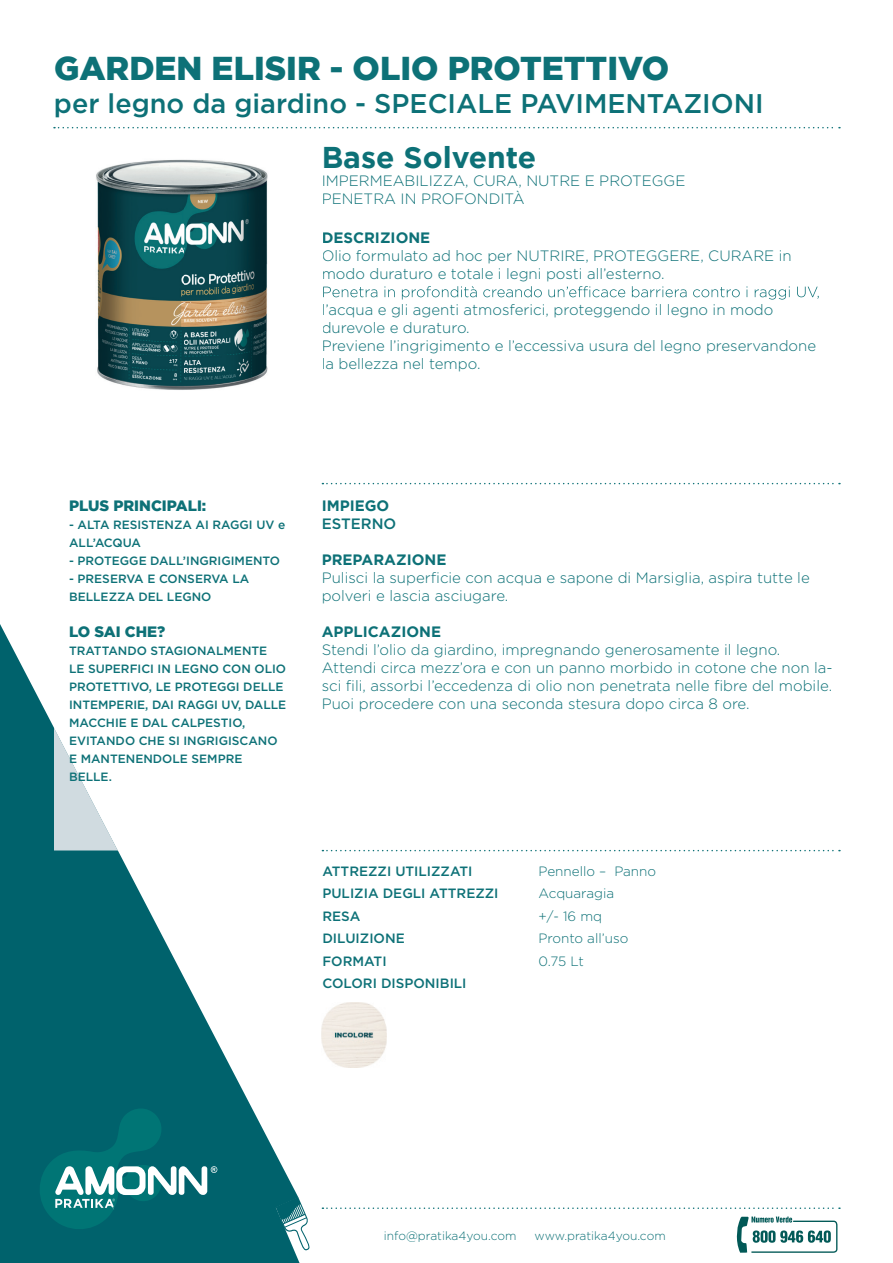
<style>
.page{position:relative;width:893px;height:1263px;background:#fff}
.page>*{position:absolute;margin:0;border:0;box-sizing:border-box;transform-origin:0 0}
.t1{font:900 33px "Gotham";color:#0d7177}
.t2{font:700 30px "Gotham";color:#0d7177}
.t3{font:500 27px "Gotham";color:#0d7177}
.t4{font:300 15px/18px "Gotham";color:#0d7177}
.t5{font:700 15px "Gotham";color:#0d7177}
.t6{font:900 15px "Gotham";color:#0d7177}
.t7{font:500 15px "Gotham";color:#0d7177}
.t8{font:500 13.5px "Gotham";color:#0d7177}
.t9{font:300 13.5px "Gotham";color:#0d7177}
.t10{font:500 12px/18px "Gotham";color:#0d7177}
.t11{font:300 12px "Gotham";color:#0d7177}
</style>
<div class="page">
<svg style="left:0;top:624px;width:300px;height:639px;fill:#00626c"></svg>
<svg style="left:276px;top:1197px;width:34px;height:53px"></svg>
<svg style="left:322px;top:1207px;width:518px;height:2px"></svg>
<svg style="left:54px;top:127px;width:786px;height:1px"></svg>
<svg style="left:54px;top:624px;width:246px;height:226px"></svg>
<svg style="left:54px;top:728px;width:64px;height:122px"></svg>
<svg style="left:323px;top:286px;width:496px;height:14px"></svg>
<svg style="left:322px;top:483px;width:518px;height:1px"></svg>
<svg style="left:322px;top:850px;width:518px;height:1px"></svg>
<img style="left:322px;top:1002px;width:65px;height:65px">
<img style="left:96px;top:159px;width:172px;height:231px">
<svg style="left:36px;top:1106px;width:181px;height:127px;background:#1d797f"></svg>
<svg style="left:737px;top:1216px;width:100px;height:37px"></svg>
<h1 class="t1" style="left:54px;top:50px;width:617px">GARDEN ELISIR - OLIO PROTETTIVO</h1>
<h3 class="t3" style="left:54px;top:86px;width:711px">per legno da giardino - SPECIALE PAVIMENTAZIONI</h3>
<h2 class="t2" style="left:322px;top:140px;width:216px">Base Solvente</h2>
<p class="t4" style="left:322px;top:171px;width:365px">IMPERMEABILIZZA, CURA, NUTRE E PROTEGGE<br>PENETRA IN PROFONDITÀ</p>
<p class="t5" style="left:322px;top:229px;width:110px">DESCRIZIONE</p>
<p class="t4" style="left:322px;top:246px;width:472px">Olio formulato ad hoc per NUTRIRE, PROTEGGERE, CURARE in modo duraturo e totale i legni posti all’esterno.</p>
<p class="t4" style="left:322px;top:300px;width:496px">l’acqua e gli agenti atmosferici, proteggendo il legno in modo durevole e duraturo.<br>Previene l’ingrigimento e l’eccessiva usura del legno preservandone la bellezza nel tempo.</p>
<p class="t6" style="left:69px;top:497px;width:139px">PLUS PRINCIPALI:</p>
<p class="t10" style="left:69px;top:516px;width:218px">- ALTA RESISTENZA AI RAGGI UV e<br>ALL’ACQUA</p>
<p class="t10" style="left:69px;top:552px;width:212px">- PROTEGGE DALL’INGRIGIMENTO</p>
<p class="t10" style="left:69px;top:570px;width:182px">- PRESERVA E CONSERVA LA<br>BELLEZZA DEL LEGNO</p>
<p class="t6" style="left:69px;top:623px;width:98px">LO SAI CHE?</p>
<p class="t10" style="left:69px;top:642px;width:219px">TRATTANDO STAGIONALMENTE<br>LE SUPERFICI IN LEGNO CON OLIO<br>PROTETTIVO, LE PROTEGGI DELLE<br>INTEMPERIE, DAI RAGGI UV, DALLE<br>MACCHIE E DAL CALPESTIO,<br>EVITANDO CHE SI INGRIGISCANO<br>E MANTENENDOLE SEMPRE<br>BELLE.</p>
<p class="t5" style="left:322px;top:497px;width:69px">IMPIEGO</p>
<p class="t7" style="left:322px;top:514px;width:76px">ESTERNO</p>
<p class="t5" style="left:322px;top:551px;width:126px">PREPARAZIONE</p>
<p class="t4" style="left:322px;top:568px;width:490px">Pulisci la superficie con acqua e sapone di Marsiglia, aspira tutte le polveri e lascia asciugare.</p>
<p class="t5" style="left:322px;top:623px;width:121px">APPLICAZIONE</p>
<p class="t4" style="left:322px;top:640px;width:512px">Stendi l’olio da giardino, impregnando generosamente il legno.<br>Attendi circa mezz’ora e con un panno morbido in cotone che non la&shy;sci fili, assorbi l’eccedenza di olio non penetrata nelle fibre del mobile.<br>Puoi procedere con una seconda stesura dopo circa 8 ore.</p>
<p class="t8" style="left:322px;top:862px;width:152px">ATTREZZI UTILIZZATI</p>
<p class="t9" style="left:538px;top:862px;width:119px">Pennello – Panno</p>
<p class="t8" style="left:322px;top:884px;width:178px">PULIZIA DEGLI ATTREZZI</p>
<p class="t9" style="left:538px;top:885px;width:77px">Acquaragia</p>
<p class="t8" style="left:322px;top:907px;width:39px">RESA</p>
<p class="t9" style="left:538px;top:907px;width:65px">+/- 16 mq</p>
<p class="t8" style="left:322px;top:929px;width:84px">DILUIZIONE</p>
<p class="t9" style="left:538px;top:930px;width:92px">Pronto all’uso</p>
<p class="t8" style="left:322px;top:952px;width:66px">FORMATI</p>
<p class="t9" style="left:538px;top:952px;width:47px">0.75 Lt</p>
<p class="t8" style="left:322px;top:974px;width:146px">COLORI DISPONIBILI</p>
<p class="t11" style="left:384px;top:1228px;width:134px">info@pratika4you.com</p>
<p class="t11" style="left:534px;top:1228px;width:133px">www.pratika4you.com</p>
</div>
